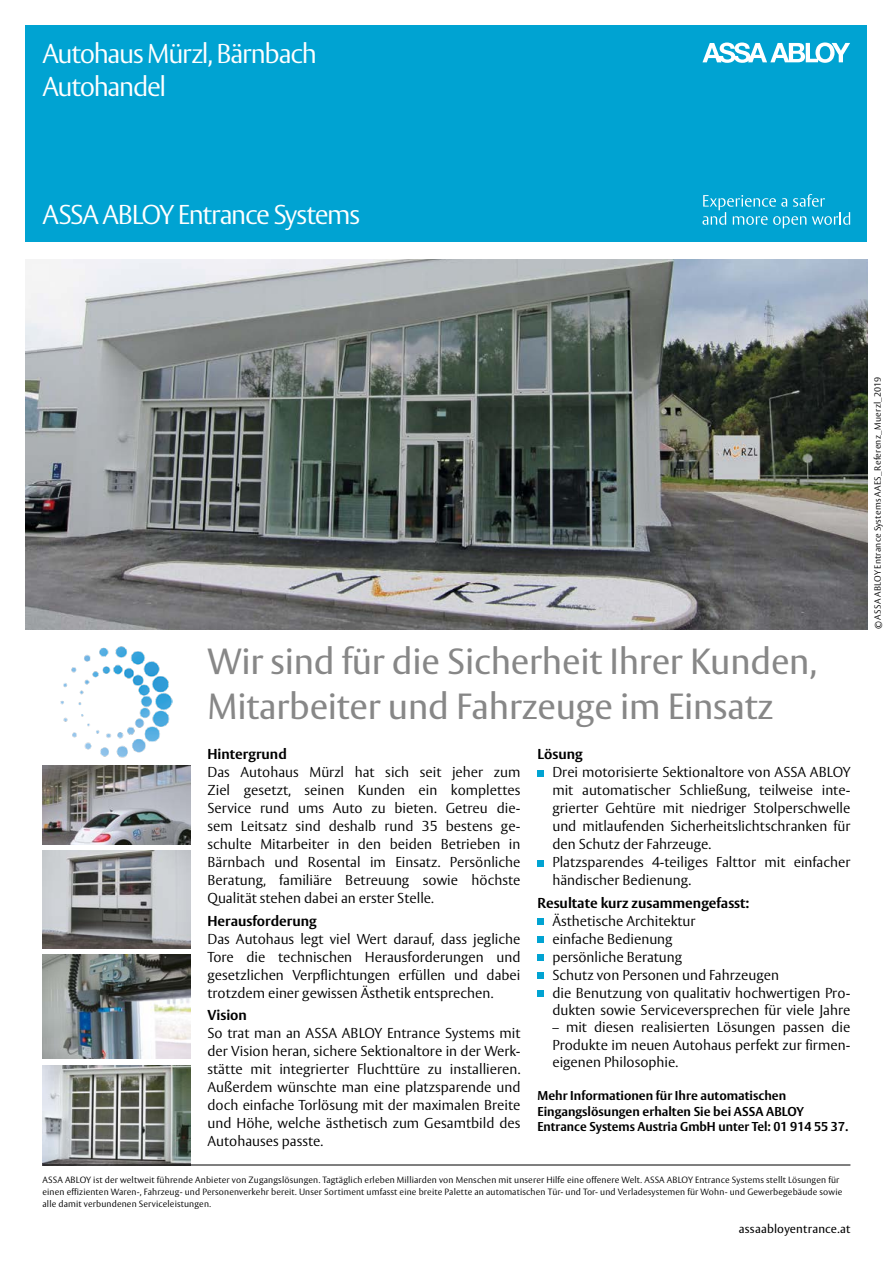
<style>
.page{position:relative;width:893px;height:1263px;background:#fff}
.page>*{position:absolute;margin:0;border:0;box-sizing:border-box;transform-origin:0 0}
.t1{font:36px/45px "ASSA Vesta";letter-spacing:-.005em;color:#878787}
.t2{font:300 27px/32.4px "ASSA Vesta";letter-spacing:-.05em;color:#fff}
.t3{font:300 14.25px/18px "ASSA Vesta";color:#000;text-align:justify}
.t4{font:700 14.25px "ASSA Vesta";color:#000}
.t5{font:700 12.75px/15.8px "ASSA Vesta";color:#000}
.t6{font:12px "ASSA Vesta";letter-spacing:.015em;color:#000}
.t7{font:300 9px/12px "ASSA Vesta";letter-spacing:.015em;color:#000}
</style>
<div class="page">
<div style="left:537px;top:770px;width:7px;height:6px;background:#00a3d2"></div>
<div style="left:537px;top:860px;width:7px;height:6px;background:#00a3d2"></div>
<div style="left:537px;top:918px;width:7px;height:7px;background:#00a3d2"></div>
<div style="left:537px;top:936px;width:7px;height:7px;background:#00a3d2"></div>
<div style="left:537px;top:954px;width:7px;height:7px;background:#00a3d2"></div>
<div style="left:537px;top:972px;width:7px;height:7px;background:#00a3d2"></div>
<div style="left:537px;top:990px;width:7px;height:7px;background:#00a3d2"></div>
<div style="left:26px;top:26px;width:841px;height:216px;background:#00a3d2"></div>
<img style="left:26px;top:259px;width:841px;height:370px">
<img style="left:43px;top:850px;width:147px;height:98px">
<img style="left:43px;top:765px;width:147px;height:79px">
<img style="left:43px;top:955px;width:147px;height:104px">
<img style="left:43px;top:1065px;width:147px;height:100px">
<svg style="left:702px;top:42px;width:148px;height:21px"></svg>
<svg style="left:702px;top:194px;width:148px;height:34px"></svg>
<hr style="left:43px;top:1165px;width:807px;height:1px;background:#000">
<img style="left:61px;top:646px;width:111px;height:112px">
<h2 class="t2" style="left:43px;top:39px;width:276px">Autohaus Mürzl, Bärnbach<br>Autohandel</h2>
<h2 class="t2" style="left:43px;top:200px;width:319px">ASSA ABLOY Entrance Systems</h2>
<h1 class="t1" style="left:207px;top:641px;width:611px">Wir sind für die Sicherheit Ihrer Kunden,<br>Mitarbeiter und Fahrzeuge im Einsatz</h1>
<p class="t4" style="left:207px;top:746px;width:81px">Hintergrund</p>
<p class="t3" style="left:207px;top:764px;width:314px">Das Autohaus Mürzl hat sich seit jeher zum Ziel gesetzt, seinen Kunden ein komplettes Service rund ums Auto zu bieten. Getreu die&shy;sem Leitsatz sind deshalb rund 35 bestens ge&shy;schulte Mitarbeiter in den beiden Betrieben in Bärnbach und Rosental im Einsatz. Persönliche Beratung, familiäre Betreuung sowie höchste Qualität stehen dabei an erster Stelle.</p>
<p class="t4" style="left:207px;top:912px;width:111px">Herausforderung</p>
<p class="t3" style="left:207px;top:930px;width:314px">Das Autohaus legt viel Wert darauf, dass jegliche Tore die technischen Herausforderungen und gesetzlichen Verpflichtungen erfüllen und dabei trotzdem einer gewissen Ästhetik entsprechen.</p>
<p class="t4" style="left:207px;top:1006px;width:41px">Vision</p>
<p class="t3" style="left:207px;top:1025px;width:314px">So trat man an ASSA ABLOY Entrance Systems mit der Vision heran, sichere Sektionaltore in der Werk&shy;stätte mit integrierter Fluchttüre zu installieren.<br>Außerdem wünschte man eine platzsparende und doch einfache Torlösung mit der maximalen Breite und Höhe, welche ästhetisch zum Gesamtbild des Autohauses passte.</p>
<p class="t4" style="left:537px;top:746px;width:47px">Lösung</p>
<p class="t3" style="left:552px;top:764px;width:300px;text-align:left">Drei motorisierte Sektionaltore von ASSA ABLOY mit automatischer Schließung, teilweise inte&shy;grierter Gehtüre mit niedriger Stolperschwelle und mitlaufenden Sicherheitslichtschranken für den Schutz der Fahrzeuge.<br>Platzsparendes 4-teiliges Falttor mit einfacher händischer Bedienung.</p>
<p class="t4" style="left:537px;top:894px;width:213px">Resultate kurz zusammengefasst:</p>
<p class="t3" style="left:552px;top:912px;width:300px;text-align:left">Ästhetische Architektur<br>einfache Bedienung<br>persönliche Beratung<br>Schutz von Personen und Fahrzeugen<br>die Benutzung von qualitativ hochwertigen Pro&shy;dukten sowie Serviceversprechen für viele Jahre</p>
<p class="t3" style="left:552px;top:1019px;width:300px;line-height:17.2px">– mit diesen realisierten Lösungen passen die Produkte im neuen Autohaus perfekt zur firmen&shy;eigenen Philosophie.</p>
<p class="t5" style="left:537px;top:1088px;width:312px">Mehr Informationen für Ihre automatischen<br>Eingangslösungen erhalten Sie bei ASSA ABLOY<br>Entrance Systems Austria GmbH unter Tel: 01 914 55 37.</p>
<p class="t7" style="left:43px;top:1174px;width:801px">ASSA ABLOY ist der weltweit führende Anbieter von Zugangslösungen. Tagtäglich erleben Milliarden von Menschen mit unserer Hilfe eine offenere Welt. ASSA ABLOY Entrance Systems stellt Lösungen für einen effizienten Waren-, Fahrzeug- und Personenverkehr bereit. Unser Sortiment umfasst eine breite Palette an automatischen Tür- und Tor- und Verladesystemen für Wohn- und Gewerbegebäude sowie alle damit verbundenen Serviceleistungen.</p>
<p class="t6" style="left:739px;top:1222px;width:113px">assaabloyentrance.at</p>
<p class="t7" style="left:872px;top:629px;width:254px;rotate:-90deg">© ASSA ABLOY Entrance Systems AAES_Referenz_Muerzl_2019</p>
</div>
